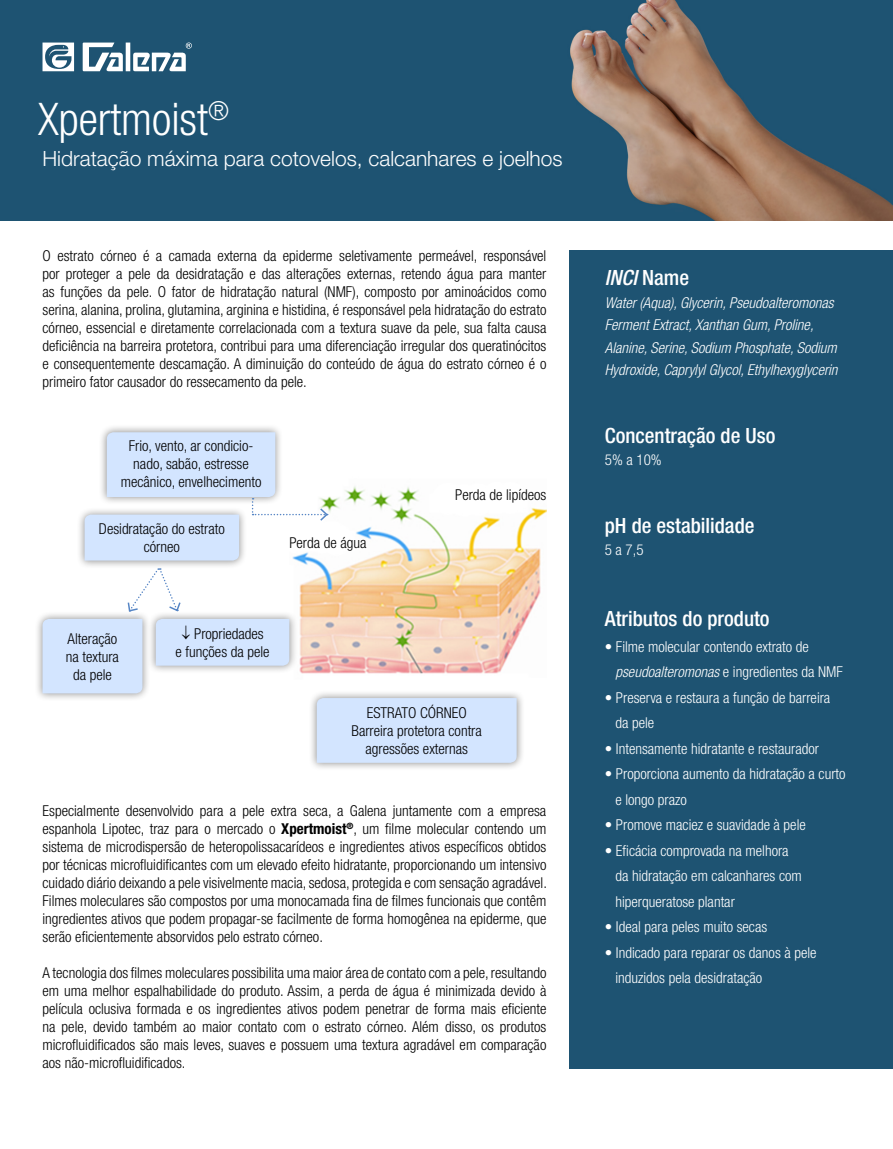
<style>
.page{position:relative;width:893px;height:1149px;background:#fff}
.page>*{position:absolute;margin:0;border:0;box-sizing:border-box;transform-origin:0 0}
.t1{font:300 condensed 45px "Helvetica Neue LT Std";color:#fff}
.t2{font:500 condensed 21px "Helvetica Neue LT Std";color:#fff}
.t3{font:300 21px "Helvetica Neue LT Std";color:#fff}
.t4{font:italic 500 condensed 21px "Helvetica Neue LT Std";color:#fff}
.t5{font:300 condensed 15px/18px "Helvetica Neue LT Std";color:#000;text-align:justify}
.t6{font:300 condensed 15px/25.5px "Helvetica Neue LT Std";color:#fff}
.t7{font:italic 300 condensed 15px/22.5px "Helvetica Neue LT Std";color:#fff}
.s1{font-weight:700}
.s2{font-style:normal}
.s3{font-style:italic}
</style>
<div class="page">
<div style="left:0;top:0;width:893px;height:220px;background:#1e5372"></div>
<div style="left:570px;top:250px;width:323px;height:818px;background:#1e5372"></div>
<svg style="left:43px;top:42px;width:149px;height:29px"></svg>
<img style="left:296px;top:486px;width:250px;height:188px">
<div style="left:308px;top:689px;width:217px;height:82px;background:#000;opacity:.45"></div>
<div style="left:317px;top:697px;width:200px;height:65px;background:#d3e5ff"></div>
<div style="left:76px;top:506px;width:171px;height:62px;background:#000;opacity:.45"></div>
<div style="left:34px;top:610px;width:117px;height:91px;background:#000;opacity:.45"></div>
<div style="left:43px;top:618px;width:99px;height:75px;background:#d3e5ff"></div>
<div style="left:147px;top:610px;width:151px;height:63px;background:#000;opacity:.45"></div>
<div style="left:156px;top:618px;width:133px;height:47px;background:#d3e5ff"></div>
<div style="left:98px;top:423px;width:186px;height:82px;background:#000;opacity:.45"></div>
<svg style="left:127px;top:568px;width:55px;height:44px"></svg>
<svg style="left:85px;top:432px;width:244px;height:128px"></svg>
<img style="left:570px;top:0;width:323px;height:220px">
<p class="t1" style="left:38px;top:94px;width:192px">Xpertmoist<sup>®</sup></p>
<p class="t3" style="left:43px;top:146px;width:522px">Hidratação máxima para cotovelos, calcanhares e joelhos</p>
<p class="t5" style="left:43px;top:246px;width:505px">O estrato córneo é a camada externa da epiderme seletivamente permeável, responsável por proteger a pele da desidratação e das alterações externas, retendo água para manter as funções da pele. O fator de hidratação natural (NMF), composto por aminoácidos como serina, alanina, prolina, glutamina, arginina e histidina, é responsável pela hidratação do estrato córneo, essencial e diretamente correlacionada com a textura suave da pele, sua falta causa deficiência na barreira protetora, contribui para uma diferenciação irregular dos queratinócitos e consequentemente descamação. A diminuição do conteúdo de água do estrato córneo é o primeiro fator causador do ressecamento da pele.</p>
<p class="t5" style="left:121px;top:436px;width:142px;text-align:center">Frio, vento, ar condicio&shy;nado, sabão, estresse mecânico, envelhecimento</p>
<p class="t5" style="left:99px;top:519px;width:127px;text-align:center">Desidratação do estrato córneo</p>
<p class="t5" style="left:289px;top:533px;width:79px">Perda de água</p>
<p class="t5" style="left:455px;top:485px;width:93px">Perda de lipídeos</p>
<p class="t5" style="left:68px;top:629px;width:51px">Alteração</p>
<p class="t5" style="left:66px;top:647px;width:55px">na textura</p>
<p class="t5" style="left:73px;top:665px;width:40px">da pele</p>
<p class="t5" style="left:181px;top:624px;width:84px">↓ Propriedades</p>
<p class="t5" style="left:176px;top:642px;width:96px">e funções da pele</p>
<p class="t5" style="left:367px;top:703px;width:101px">ESTRATO CÓRNEO</p>
<p class="t5" style="left:352px;top:721px;width:132px">Barreira protetora contra</p>
<p class="t5" style="left:365px;top:739px;width:104px">agressões externas</p>
<p class="t5" style="left:43px;top:801px;width:506px">Especialmente desenvolvido para a pele extra seca, a Galena juntamente com a empresa espanhola Lipotec, traz para o mercado o <span class="s1">Xpertmoist</span><sup>®</sup>, um filme molecular contendo um sistema de microdispersão de heteropolissacarídeos e ingredientes ativos específicos obtidos por técnicas microfluidificantes com um elevado efeito hidratante, proporcionando um intensivo cuidado diário deixando a pele visivelmente macia, sedosa, protegida e com sensação agradável.<br>Filmes moleculares são compostos por uma monocamada fina de filmes funcionais que contêm ingredientes ativos que podem propagar-se facilmente de forma homogênea na epiderme, que serão eficientemente absorvidos pelo estrato córneo.</p>
<p class="t5" style="left:43px;top:963px;width:505px">A tecnologia dos filmes moleculares possibilita uma maior área de contato com a pele, resultando em uma melhor espalhabilidade do produto. Assim, a perda de água é minimizada devido à película oclusiva formada e os ingredientes ativos podem penetrar de forma mais eficiente na pele, devido também ao maior contato com o estrato córneo. Além disso, os produtos microfluidificados são mais leves, suaves e possuem uma textura agradável em comparação aos não-microfluidificados.</p>
<p class="t4" style="left:605px;top:265px;width:86px">INCI <span class="s2">Name</span></p>
<p class="t7" style="left:605px;top:291px;width:234px">Water (Aqua), Glycerin, Pseudoalteromonas Ferment Extract, Xanthan Gum, Proline, Alanine, Serine, Sodium Phosphate, Sodium Hydroxide, Caprylyl Glycol, Ethylhexyglycerin</p>
<p class="t2" style="left:605px;top:423px;width:172px">Concentração de Uso</p>
<p class="t6" style="left:605px;top:447px;width:58px">5% a 10%</p>
<p class="t2" style="left:605px;top:513px;width:151px">pH de estabilidade</p>
<p class="t6" style="left:605px;top:537px;width:40px">5 a 7,5</p>
<p class="t2" style="left:605px;top:606px;width:166px">Atributos do produto</p>
<p class="t6" style="left:605px;top:633px;width:206px">• Filme molecular contendo extrato de</p>
<p class="t6" style="left:615px;top:658px;width:229px"><span class="s3">pseudoalteromonas</span> e ingredientes da NMF</p>
<p class="t6" style="left:605px;top:684px;width:227px">• Preserva e restaura a função de barreira</p>
<p class="t6" style="left:615px;top:709px;width:40px">da pele</p>
<p class="t6" style="left:605px;top:735px;width:216px">• Intensamente hidratante e restaurador</p>
<p class="t6" style="left:605px;top:760px;width:242px">• Proporciona aumento da hidratação a curto</p>
<p class="t6" style="left:615px;top:786px;width:73px">e longo prazo</p>
<p class="t6" style="left:605px;top:811px;width:202px">• Promove maciez e suavidade à pele</p>
<p class="t6" style="left:605px;top:837px;width:185px">• Eficácia comprovada na melhora</p>
<p class="t6" style="left:615px;top:862px;width:188px">da hidratação em calcanhares com hiperqueratose plantar</p>
<p class="t6" style="left:605px;top:913px;width:164px">• Ideal para peles muito secas</p>
<p class="t6" style="left:605px;top:939px;width:213px">• Indicado para reparar os danos à pele</p>
<p class="t6" style="left:615px;top:964px;width:148px">induzidos pela desidratação</p>
</div>
